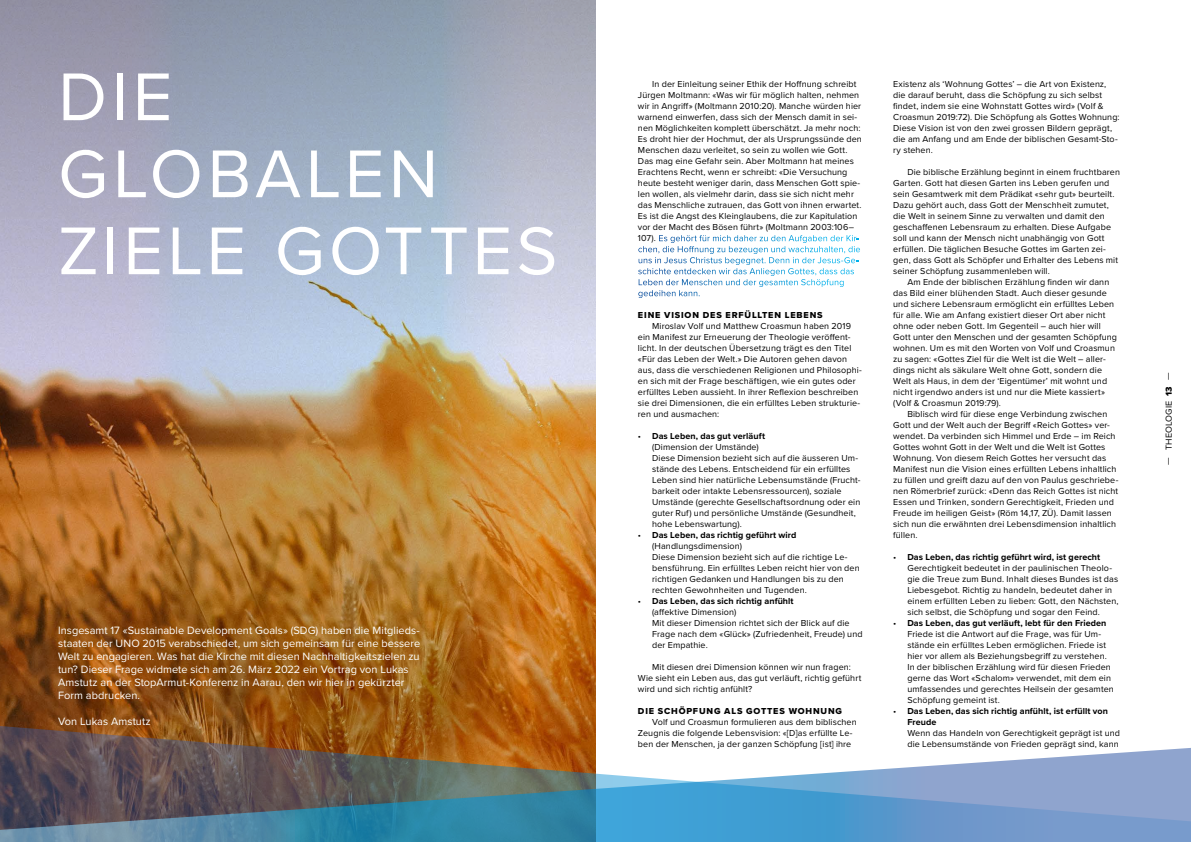
<style>
.page{position:relative;width:1191px;height:842px;background:#fff}
.page>*{position:absolute;margin:0;border:0;box-sizing:border-box;transform-origin:0 0}
.t1{font:70px/77px "Proxima Nova";letter-spacing:.06em;color:#fff}
.t2{font:11px/13px "Proxima Nova";letter-spacing:.005em;color:#fff}
.t3{font:9px/11px "Proxima Nova";letter-spacing:.01em;color:#000}
.t4{font:9px "Proxima Nova Extrabld";letter-spacing:.095em;color:#000}
.t5{font:700 9px/11px "Proxima Nova";letter-spacing:.005em;color:#000}
.s1{color:#fff}
.s2{font-weight:700}
.s3{font-weight:400}
.s4{font-family:"Proxima Nova Extrabld"}
</style>
<div class="page">
<img style="left:0;top:0;width:595px;height:725px">
<svg style="left:0;top:725px;width:596px;height:22px;background:#8f531f"></svg>
<svg style="left:0;top:747px;width:1191px;height:95px;background:#718ea3"></svg>
<h1 class="t1" style="left:58px;top:56px;width:501px">DIE<br>GLOBALEN<br>ZIELE GOTTES</h1>
<p class="t2" style="left:58px;top:624px;width:364px">Insgesamt 17 «Sustainable Development Goals» (SDG) haben die Mitglieds&shy;staaten der UNO 2015 verabschiedet, um sich gemeinsam für eine bessere Welt zu engagieren. Was hat die Kirche mit diesen Nachhaltigkeitszielen zu tun? Dieser Frage widmete sich am 26. März 2022 ein Vortrag von Lukas Amstutz an der StopArmut-Konferenz in Aarau, den wir hier in gekürzter Form abdrucken.</p>
<p class="t2" style="left:58px;top:715px;width:94px">Von Lukas Amstutz</p>
<p class="t3" style="left:638px;top:78px;width:225px;text-indent:14px">In der Einleitung seiner Ethik der Hoffnung schreibt Jürgen Moltmann: «Was wir für möglich halten, nehmen wir in Angriff» (Moltmann 2010:20). Manche würden hier warnend einwerfen, dass sich der Mensch damit in sei&shy;nen Möglichkeiten komplett überschätzt. Ja mehr noch:<br>Es droht hier der Hochmut, der als Ursprungssünde den Menschen dazu verleitet, so sein zu wollen wie Gott.<br>Das mag eine Gefahr sein. Aber Moltmann hat meines Erachtens Recht, wenn er schreibt: «Die Versuchung heute besteht weniger darin, dass Menschen Gott spie&shy;len wollen, als vielmehr darin, dass sie sich nicht mehr das Menschliche zutrauen, das Gott von ihnen erwartet.<br>Es ist die Angst des Kleinglaubens, die zur Kapitulation vor der Macht des Bösen führt» (Moltmann 2003:106– 107). <span class="s1">Es gehört für mich daher zu den Aufgaben der Kir&shy;chen, die Hoffnung zu bezeugen und wachzuhalten, die uns in Jesus Christus begegnet. Denn in der Jesus-Ge&shy;schichte entdecken wir das Anliegen Gottes, dass das Leben der Menschen und der gesamten Schöpfung gedeihen kann.</span></p>
<p class="t4" style="left:638px;top:308px;width:186px">EINE VISION DES ERFÜLLTEN LEBENS</p>
<p class="t3" style="left:638px;top:320px;width:225px;text-indent:14px">Miroslav Volf und Matthew Croasmun haben 2019 ein Manifest zur Erneuerung der Theologie veröffent&shy;licht. In der deutschen Übersetzung trägt es den Titel «Für das Leben der Welt.» Die Autoren gehen davon aus, dass die verschiedenen Religionen und Philosophi&shy;en sich mit der Frage beschäftigen, wie ein gutes oder erfülltes Leben aussieht. In ihrer Reflexion beschreiben sie drei Dimensionen, die ein erfülltes Leben strukturie&shy;ren und ausmachen:</p>
<p class="t3" style="left:652px;top:430px;width:210px;text-indent:-14px">• <span class="s2">Das Leben, das gut verläuft<br></span>(Dimension der Umstände)<br>Diese Dimension bezieht sich auf die äusseren Um&shy;stände des Lebens. Entscheidend für ein erfülltes Leben sind hier natürliche Lebensumstände (Frucht&shy;barkeit oder intakte Lebensressourcen), soziale Umstände (gerechte Gesellschaftsordnung oder ein guter Ruf) und persönliche Umstände (Gesundheit, hohe Lebenswartung).</p>
<p class="t3" style="left:652px;top:529px;width:209px;text-indent:-14px">• <span class="s2">Das Leben, das richtig geführt wird </span>(Handlungsdimension)<br>Diese Dimension bezieht sich auf die richtige Le&shy;bensführung. Ein erfülltes Leben reicht hier von den richtigen Gedanken und Handlungen bis zu den rechten Gewohnheiten und Tugenden.</p>
<p class="t3" style="left:652px;top:595px;width:212px;text-indent:-14px">• <span class="s2">Das Leben, das sich richtig anfühlt<br></span>(affektive Dimension)<br>Mit dieser Dimension richtet sich der Blick auf die Frage nach dem «Glück» (Zufriedenheit, Freude) und der Empathie.</p>
<p class="t3" style="left:638px;top:661px;width:225px;text-indent:14px">Mit diesen drei Dimension können wir nun fragen:<br>Wie sieht ein Leben aus, das gut verläuft, richtig geführt wird und sich richtig anfühlt?</p>
<p class="t4" style="left:638px;top:704px;width:205px">DIE SCHÖPFUNG ALS GOTTES WOHNUNG</p>
<p class="t3" style="left:638px;top:716px;width:220px;text-indent:14px">Volf und Croasmun formulieren aus dem biblischen<br>Zeugnis die folgende Lebensvision: «[D]as erfüllte Le&shy;ben der Menschen, ja der ganzen Schöpfung [ist] ihre</p>
<p class="t3" style="left:893px;top:78px;width:228px">Existenz als ‘Wohnung Gottes’ – die Art von Existenz, die darauf beruht, dass die Schöpfung zu sich selbst findet, indem sie eine Wohnstatt Gottes wird» (Volf &amp; Croasmun 2019:72). Die Schöpfung als Gottes Wohnung:<br>Diese Vision ist von den zwei grossen Bildern geprägt, die am Anfang und am Ende der biblischen Gesamt-Sto&shy;ry stehen.</p>
<p class="t3" style="left:893px;top:166px;width:228px;text-indent:14px">Die biblische Erzählung beginnt in einem fruchtbaren Garten. Gott hat diesen Garten ins Leben gerufen und sein Gesamtwerk mit dem Prädikat «sehr gut» beurteilt.<br>Dazu gehört auch, dass Gott der Menschheit zumutet, die Welt in seinem Sinne zu verwalten und damit den geschaffenen Lebensraum zu erhalten. Diese Aufgabe soll und kann der Mensch nicht unabhängig von Gott erfüllen. Die täglichen Besuche Gottes im Garten zei&shy;gen, dass Gott als Schöpfer und Erhalter des Lebens mit seiner Schöpfung zusammenleben will.</p>
<p class="t3" style="left:893px;top:276px;width:225px;text-indent:14px">Am Ende der biblischen Erzählung finden wir dann das Bild einer blühenden Stadt. Auch dieser gesunde und sichere Lebensraum ermöglicht ein erfülltes Leben für alle. Wie am Anfang existiert dieser Ort aber nicht ohne oder neben Gott. Im Gegenteil – auch hier will Gott unter den Menschen und der gesamten Schöpfung wohnen. Um es mit den Worten von Volf und Croasmun zu sagen: «Gottes Ziel für die Welt ist die Welt – aller&shy;dings nicht als säkulare Welt ohne Gott, sondern die Welt als Haus, in dem der ‘Eigentümer’ mit wohnt und nicht irgendwo anders ist und nur die Miete kassiert» (Volf &amp; Croasmun 2019:79).</p>
<p class="t3" style="left:893px;top:408px;width:227px;text-indent:14px">Biblisch wird für diese enge Verbindung zwischen Gott und der Welt auch der Begriff «Reich Gottes» ver&shy;wendet. Da verbinden sich Himmel und Erde – im Reich Gottes wohnt Gott in der Welt und die Welt ist Gottes Wohnung. Von diesem Reich Gottes her versucht das Manifest nun die Vision eines erfüllten Lebens inhaltlich zu füllen und greift dazu auf den von Paulus geschriebe&shy;nen Römerbrief zurück: «Denn das Reich Gottes ist nicht Essen und Trinken, sondern Gerechtigkeit, Frieden und Freude im heiligen Geist» (Röm 14,17, ZÜ). Damit lassen sich nun die erwähnten drei Lebensdimension inhaltlich füllen.</p>
<p class="t3" style="left:907px;top:551px;width:213px;text-indent:-14px">• <span class="s2">Das Leben, das richtig geführt wird, ist gerecht </span>Gerechtigkeit bedeutet in der paulinischen Theolo&shy;gie die Treue zum Bund. Inhalt dieses Bundes ist das Liebesgebot. Richtig zu handeln, bedeutet daher in einem erfüllten Leben zu lieben: Gott, den Nächsten, sich selbst, die Schöpfung und sogar den Feind.</p>
<p class="t3" style="left:907px;top:617px;width:208px;text-indent:-14px">• <span class="s2">Das Leben, das gut verläuft, lebt für den Frieden </span>Friede ist die Antwort auf die Frage, was für Um&shy;stände ein erfülltes Leben ermöglichen. Friede ist hier vor allem als Beziehungsbegriff zu verstehen.<br>In der biblischen Erzählung wird für diesen Frieden gerne das Wort «Schalom» verwendet, mit dem ein umfassendes und gerechtes Heilsein der gesamten Schöpfung gemeint ist.</p>
<p class="t5" style="left:907px;top:705px;width:202px;text-indent:-14px"><span class="s3">•</span> Das Leben, das sich richtig anfühlt, ist erfüllt von<br>Freude</p>
<p class="t3" style="left:907px;top:727px;width:214px">Wenn das Handeln von Gerechtigkeit geprägt ist und die Lebensumstände von Frieden geprägt sind, kann</p>
<p class="t3" style="left:1163px;top:465px;width:94px;rotate:-90deg">— THEOLOGIE <span class="s4">13</span> —</p>
</div>
